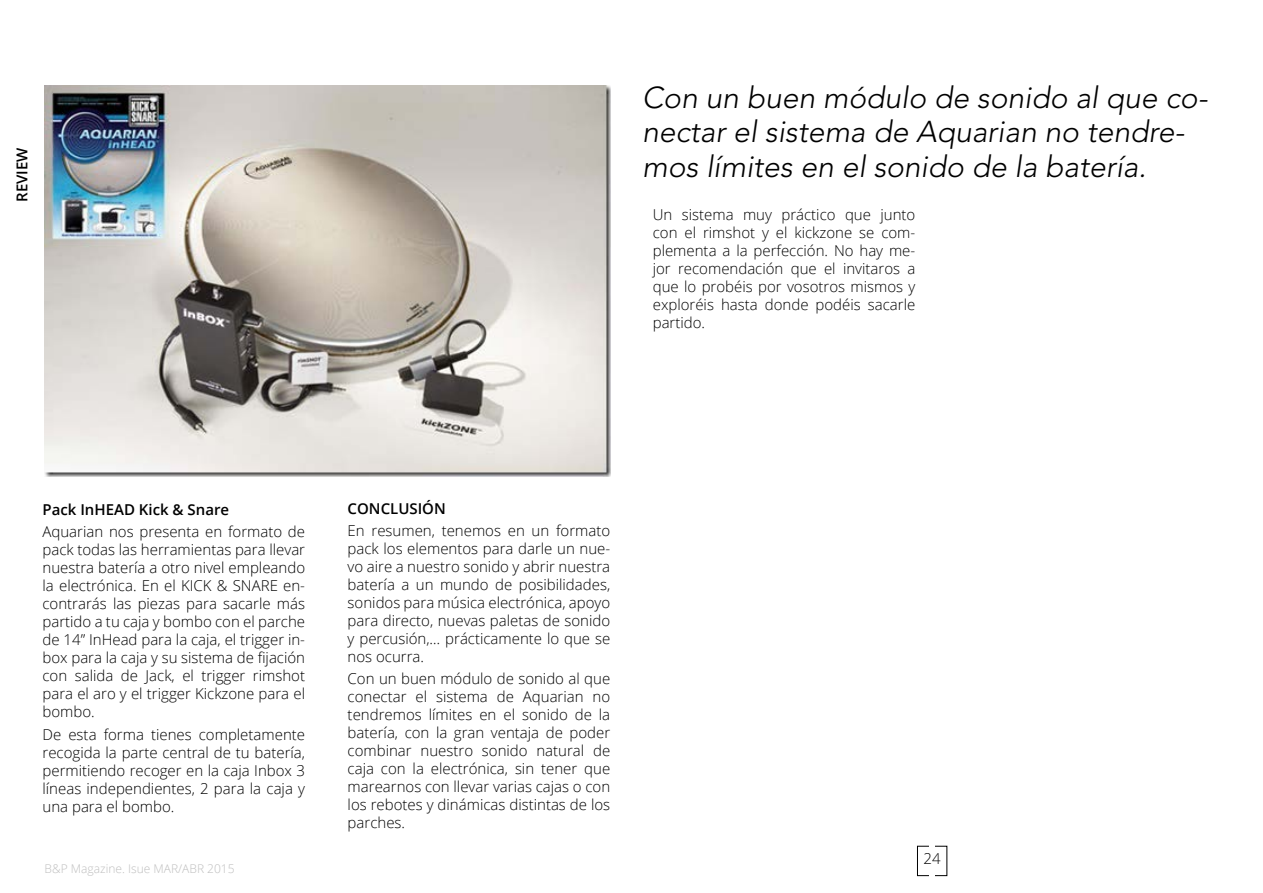
<style>
.page{position:relative;width:1263px;height:893px;background:#fff}
.page>*{position:absolute;margin:0;border:0;box-sizing:border-box;transform-origin:0 0}
.t1{font:italic 300 30px/34.5px "Avenir LT Std";color:#000}
.t2{font:300 15px/18px "Open Sans";color:#000;text-align:justify}
.t3{font:600 15px "Open Sans";color:#000}
.t4{font:300 12px "Open Sans";color:#bebebe}
</style>
<div class="page">
<div style="left:917px;top:846px;width:30px;height:30px;border:1px solid #000"></div>
<div style="left:929px;top:843px;width:6px;height:36px;background:#fff"></div>
<img style="left:45px;top:85px;width:566px;height:392px">
<p class="t3" style="left:12px;top:202px;width:56px;rotate:-90deg">REVIEW</p>
<h1 class="t1" style="left:642px;top:81px;width:567px">Con un buen módulo de sonido al que co&shy;nectar el sistema de Aquarian no tendre&shy;mos límites en el sonido de la batería.</h1>
<p class="t2" style="left:653px;top:205px;width:264px">Un sistema muy práctico que junto con el rimshot y el kickzone se com&shy;plementa a la perfección. No hay me&shy;jor recomendación que el invitaros a que lo probéis por vosotros mismos y exploréis hasta donde podéis sacarle partido.</p>
<p class="t3" style="left:43px;top:499px;width:188px">Pack InHEAD Kick &amp; Snare</p>
<p class="t2" style="left:43px;top:522px;width:264px">Aquarian nos presenta en formato de pack todas las herramientas para llevar nuestra batería a otro nivel empleando la electrónica. En el KICK &amp; SNARE en&shy;contrarás las piezas para sacarle más partido a tu caja y bombo con el parche de 14” InHead para la caja, el trigger in&shy;box para la caja y su sistema de fijación con salida de Jack, el trigger rimshot para el aro y el trigger Kickzone para el bombo.</p>
<p class="t2" style="left:43px;top:725px;width:264px">De esta forma tienes completamente recogida la parte central de tu batería, permitiendo recoger en la caja Inbox 3 líneas independientes, 2 para la caja y una para el bombo.</p>
<p class="t4" style="left:45px;top:861px;width:192px">B&amp;P Magazine. Isue MAR/ABR 2015</p>
<p class="t3" style="left:348px;top:498px;width:100px">CONCLUSIÓN</p>
<p class="t2" style="left:348px;top:521px;width:264px">En resumen, tenemos en un formato pack los elementos para darle un nue&shy;vo aire a nuestro sonido y abrir nuestra batería a un mundo de posibilidades, sonidos para música electrónica, apoyo para directo, nuevas paletas de sonido y percusión,… prácticamente lo que se nos ocurra.</p>
<p class="t2" style="left:348px;top:669px;width:264px">Con un buen módulo de sonido al que conectar el sistema de Aquarian no tendremos límites en el sonido de la batería, con la gran ventaja de poder combinar nuestro sonido natural de caja con la electrónica, sin tener que marearnos con llevar varias cajas o con los rebotes y dinámicas distintas de los parches.</p>
<p class="t2" style="left:923px;top:849px;width:19px">24</p>
</div>
